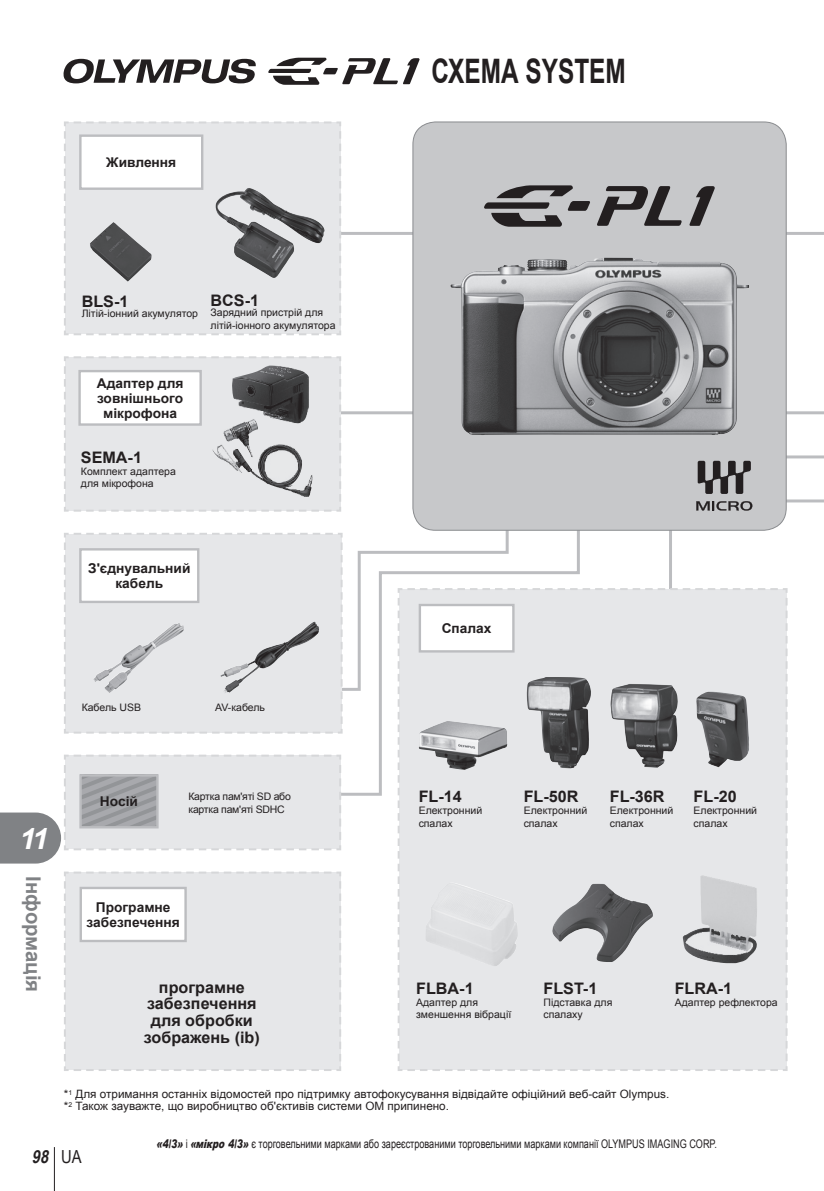
<style>
.page{position:relative;width:824px;height:1191px;background:#fff}
.page>*{position:absolute;margin:0;border:0;box-sizing:border-box;transform-origin:0 0}
.t1{font:700 33.75px "Arial";color:#231f20;scale:.72 1}
.t2{font:italic 700 29.25px "Arial";color:#fff}
.t3{font:700 20.25px "Arial";color:#808285}
.t4{font:italic 700 18px "Arial Narrow";color:#231f20}
.t5{font:700 15.75px/16.8px "Arial";color:#231f20;text-align:center}
.t6{font:700 13.5px/15px "Arial";color:#231f20;text-align:center}
.t7{font:12px "Arial";color:#231f20;scale:.76 1}
.t8{font:11.5px/12.5px "Arial";color:#231f20}
.t9{font:10.25px/12.5px "Arial";color:#231f20}
.t10{font:10.25px/12.5px "Arial";letter-spacing:-.025em;color:#231f20}
.s1{font-weight:900;font-style:italic}
.s2{font-weight:400;font-style:normal}
</style>
<div class="page">
<hr style="left:54px;top:1147px;width:1px;height:44px;background:#231f20">
<hr style="left:200px;top:411px;width:623px;height:3px;background:#bcbdc0">
<svg style="left:342px;top:692px;width:40px;height:104px"></svg>
<svg style="left:343px;top:551px;width:54px;height:141px"></svg>
<hr style="left:259px;top:232px;width:564px;height:3px;background:#bcbdc0">
<div style="left:64px;top:121px;width:278px;height:215px;background:#e6e7e9"></div>
<div style="left:64px;top:871px;width:277px;height:200px;background:#e6e7e9"></div>
<div style="left:64px;top:533px;width:279px;height:202px;background:#e6e7e9"></div>
<div style="left:64px;top:356px;width:278px;height:156px;background:#e6e7e9"></div>
<div style="left:412px;top:122px;width:373px;height:408px;background:#c7c8ca;border-radius:22px"></div>
<img style="left:214px;top:188px;width:110px;height:90px">
<img style="left:90px;top:222px;width:62px;height:59px">
<img style="left:220px;top:622px;width:99px;height:71px">
<img style="left:93px;top:623px;width:91px;height:70px">
<div style="left:206px;top:359px;width:117px;height:139px;background:#e6e7e9"></div>
<img style="left:212px;top:366px;width:101px;height:131px">
<svg style="left:64px;top:59px;width:191px;height:24px"></svg>
<svg style="left:268px;top:58px;width:151px;height:27px"></svg>
<svg style="left:397px;top:454px;width:426px;height:617px"></svg>
<img style="left:450px;top:257px;width:298px;height:178px">
<svg style="left:484px;top:185px;width:106px;height:42px"></svg>
<svg style="left:689px;top:186px;width:25px;height:40px"></svg>
<svg style="left:597px;top:186px;width:85px;height:40px"></svg>
<svg style="left:0;top:754px;width:342px;height:109px"></svg>
<div style="left:81px;top:888px;width:104px;height:53px;background:#fff"></div>
<div style="left:79px;top:887px;width:108px;height:55px;border:2px solid #bcbdc0"></div>
<div style="left:419px;top:605px;width:94px;height:46px;background:#fff"></div>
<div style="left:418px;top:604px;width:96px;height:48px;border:2px solid #bcbdc0"></div>
<div style="left:80px;top:549px;width:118px;height:53px;background:#fff"></div>
<div style="left:79px;top:548px;width:120px;height:55px;border:2px solid #bcbdc0"></div>
<div style="left:80px;top:371px;width:120px;height:53px;background:#fff"></div>
<div style="left:78px;top:370px;width:124px;height:56px;border:2px solid #bcbdc0"></div>
<div style="left:80px;top:136px;width:122px;height:53px;background:#fff"></div>
<div style="left:79px;top:134px;width:124px;height:56px;border:2px solid #bcbdc0"></div>
<div style="left:79px;top:774px;width:79px;height:54px;border:2px solid #bcbdc0"></div>
<h3 class="t6" style="left:106px;top:155px;width:71px">Живлення</h3>
<h3 class="t5" style="left:82px;top:293px;width:48px">BLS-1</h3>
<p class="t9" style="left:82px;top:307px;width:118px">Літій-іонний акумулятор</p>
<h3 class="t5" style="left:210px;top:292px;width:50px">BCS-1</h3>
<p class="t9" style="left:210px;top:306px;width:126px">Зарядний пристрій для літій-іонного акумулятора</p>
<h3 class="t6" style="left:97px;top:376px;width:88px">Адаптер для зовнішнього мікрофона</h3>
<h3 class="t5" style="left:81px;top:450px;width:63px">SEMA-1</h3>
<p class="t9" style="left:81px;top:465px;width:96px">Комплект адаптера для мікрофона</p>
<h3 class="t6" style="left:88px;top:561px;width:104px">З'єднувальний кабель</h3>
<h2 class="t2" style="left:19px;top:819px;width:30px">11</h2>
<h3 class="t3" style="left:47px;top:876px;width:117px;rotate:90deg">Інформація</h3>
<p class="t9" style="left:82px;top:701px;width:61px">Кабель USB</p>
<h3 class="t6" style="left:100px;top:794px;width:40px">Носій</h3>
<p class="t9" style="left:215px;top:701px;width:51px">AV-кабель</p>
<p class="t10" style="left:188px;top:790px;width:104px">Картка пам'яті SD або картка пам'яті SDHC</p>
<h3 class="t6" style="left:87px;top:900px;width:94px">Програмне забезпечення</h3>
<h3 class="t5" style="left:144px;top:979px;width:117px">програмне забезпечення для обробки зображень (ib)</h3>
<h1 class="t1" style="left:431px;top:49px;width:271px">СХЕМА SYSTEM</h1>
<h3 class="t6" style="left:441px;top:621px;width:51px">Спалах</h3>
<h3 class="t5" style="left:418px;top:789px;width:45px">FL-14</h3>
<p class="t9" style="left:418px;top:804px;width:65px">Електронний спалах</p>
<h3 class="t5" style="left:523px;top:789px;width:56px">FL-50R</h3>
<p class="t9" style="left:523px;top:804px;width:65px">Електронний спалах</p>
<h3 class="t5" style="left:609px;top:789px;width:56px">FL-36R</h3>
<p class="t9" style="left:609px;top:804px;width:65px">Електронний спалах</p>
<h3 class="t5" style="left:693px;top:789px;width:45px">FL-20</h3>
<p class="t9" style="left:693px;top:804px;width:65px">Електронний спалах</p>
<h3 class="t5" style="left:416px;top:981px;width:59px">FLBA-1</h3>
<p class="t9" style="left:416px;top:996px;width:96px">Адаптер для зменшення вібрації</p>
<h3 class="t5" style="left:543px;top:981px;width:55px">FLST-1</h3>
<p class="t9" style="left:543px;top:996px;width:70px">Підставка для спалаху</p>
<h3 class="t5" style="left:674px;top:981px;width:59px">FLRA-1</h3>
<p class="t9" style="left:674px;top:996px;width:104px">Адаптер рефлектора</p>
<p class="t8" style="left:64px;top:1087px;width:606px">*<sup>1</sup> Для отримання останніх відомостей про підтримку автофокусування відвідайте офіційний веб-сайт Olympus. *<sup>2</sup> Також зауважте, що виробництво об'єктивів системи OM припинено.</p>
<p class="t7" style="left:156px;top:1136px;width:738px"><span class="s1">«4/3»</span> і <span class="s1">«</span><span class="s1">мікро</span><span class="s1">4/3»</span> є торговельними марками або зареєстрованими торговельними марками компанії OLYMPUS IMAGING CORP.</p>
<h3 class="t4" style="left:32px;top:1142px;width:51px">98 <span class="s2">UA</span></h3>
</div>
